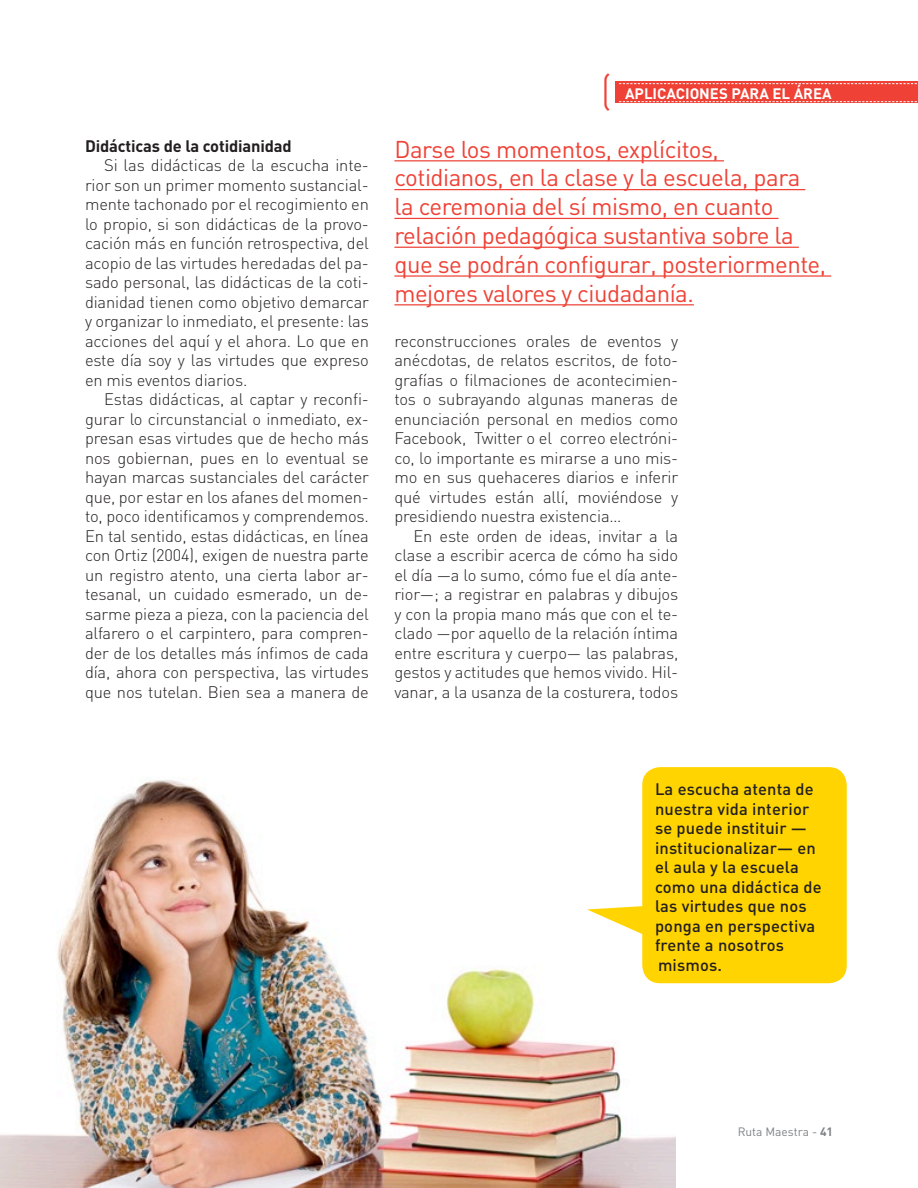
<style>
.page{position:relative;width:918px;height:1188px;background:#fff}
.page>*{position:absolute;margin:0;border:0;box-sizing:border-box;transform-origin:0 0}
.t1{font:300 41.85px "DIN";color:#ef4135}
.t2{font:24px/28.8px "DIN";letter-spacing:-.02em;color:#ef4135}
.t3{font:300 16.5px/19.5px "DIN";letter-spacing:-.01em;color:#231f20;text-align:justify}
.t4{font:500 16.5px/19.5px "DIN";letter-spacing:.01em;color:#231f20}
.t5{font:700 16.5px "DIN";letter-spacing:-.01em;color:#231f20}
.t6{font:700 15px "DIN";color:#fff}
.t7{font:12px "DIN";color:#808285}
.s1{font-weight:700}
</style>
<div class="page">
<div style="left:615px;top:82px;width:303px;height:21px;background:#ef4135"></div>
<svg style="left:619px;top:83px;width:298px;height:1px"></svg>
<svg style="left:619px;top:101px;width:298px;height:1px"></svg>
<img style="left:0;top:767px;width:675px;height:421px">
<hr style="left:394px;top:160px;width:330px;height:1px;background:#ef4135">
<hr style="left:394px;top:189px;width:411px;height:1px;background:#ef4135">
<hr style="left:394px;top:218px;width:385px;height:1px;background:#ef4135">
<hr style="left:394px;top:247px;width:405px;height:1px;background:#ef4135">
<hr style="left:394px;top:275px;width:437px;height:2px;background:#ef4135">
<hr style="left:394px;top:304px;width:300px;height:1px;background:#ef4135">
<svg style="left:587px;top:905px;width:55px;height:43px"></svg>
<div style="left:642px;top:767px;width:205px;height:216px;background:#ffd400;border-radius:18px"></div>
<p class="t5" style="left:85px;top:135px;width:208px">DIDÁCTICAS DE LA COTIDIANIDAD</p>
<p class="t3" style="left:85px;top:155px;width:285px;text-indent:19px">Si las didácticas de la escucha inte&shy;rior son un primer momento sustancial&shy;mente tachonado por el recogimiento en lo propio, si son didácticas de la provo&shy;cación más en función retrospectiva, del acopio de las virtudes heredadas del pa&shy;sado personal, las didácticas de la coti&shy;dianidad tienen como objetivo demarcar y organizar lo inmediato, el presente: las acciones del aquí y el ahora. Lo que en este día soy y las virtudes que expreso en mis eventos diarios.</p>
<p class="t3" style="left:85px;top:389px;width:285px;text-align:left;text-indent:19px">Estas didácticas, al captar y reconfi&shy;gurar lo circunstancial o inmediato, ex&shy;presan esas virtudes que de hecho más nos gobiernan, pues en lo eventual se hayan marcas sustanciales del carácter que, por estar en los afanes del momen&shy;to, poco identificamos y comprendemos.<br>En tal sentido, estas didácticas, en línea con Ortiz (2004), exigen de nuestra parte un registro atento, una cierta labor ar&shy;tesanal, un cuidado esmerado, un de&shy;sarme pieza a pieza, con la paciencia del alfarero o el carpintero, para compren&shy;der de los detalles más ínfimos de cada día, ahora con perspectiva, las virtudes que nos tutelan. Bien sea a manera de</p>
<h1 class="t1" style="left:600px;top:66px;width:13px">(</h1>
<p class="t6" style="left:625px;top:83px;width:207px">APLICACIONES PARA EL ÁREA</p>
<h2 class="t2" style="left:394px;top:134px;width:433px">Darse los momentos, explícitos, cotidianos, en la clase y la escuela, para<br>la ceremonia del sí mismo, en cuanto relación pedagógica sustantiva sobre la que se podrán configurar, posteriormente, mejores valores y ciudadanía.</h2>
<p class="t3" style="left:394px;top:331px;width:285px">reconstrucciones orales de eventos y anécdotas, de relatos escritos, de foto&shy;grafías o filmaciones de acontecimien&shy;tos o subrayando algunas maneras de enunciación personal en medios como Facebook, Twitter o el correo electróni&shy;co, lo importante es mirarse a uno mis&shy;mo en sus quehaceres diarios e inferir qué virtudes están allí, moviéndose y presidiendo nuestra existencia…</p>
<p class="t3" style="left:394px;top:526px;width:285px;text-indent:19px">En este orden de ideas, invitar a la clase a escribir acerca de cómo ha sido el día —a lo sumo, cómo fue el día ante&shy;rior—; a registrar en palabras y dibujos y con la propia mano más que con el te&shy;clado —por aquello de la relación íntima entre escritura y cuerpo— las palabras, gestos y actitudes que hemos vivido. Hil&shy;vanar, a la usanza de la costurera, todos</p>
<p class="t4" style="left:655px;top:779px;width:168px">La escucha atenta de nuestra vida interior se puede instituir — institucionalizar— en el aula y la escuela como una didáctica de las virtudes que nos ponga en perspectiva frente a nosotros mismos.</p>
<p class="t7" style="left:738px;top:1125px;width:97px">Ruta Maestra - <span class="s1">41</span></p>
</div>
